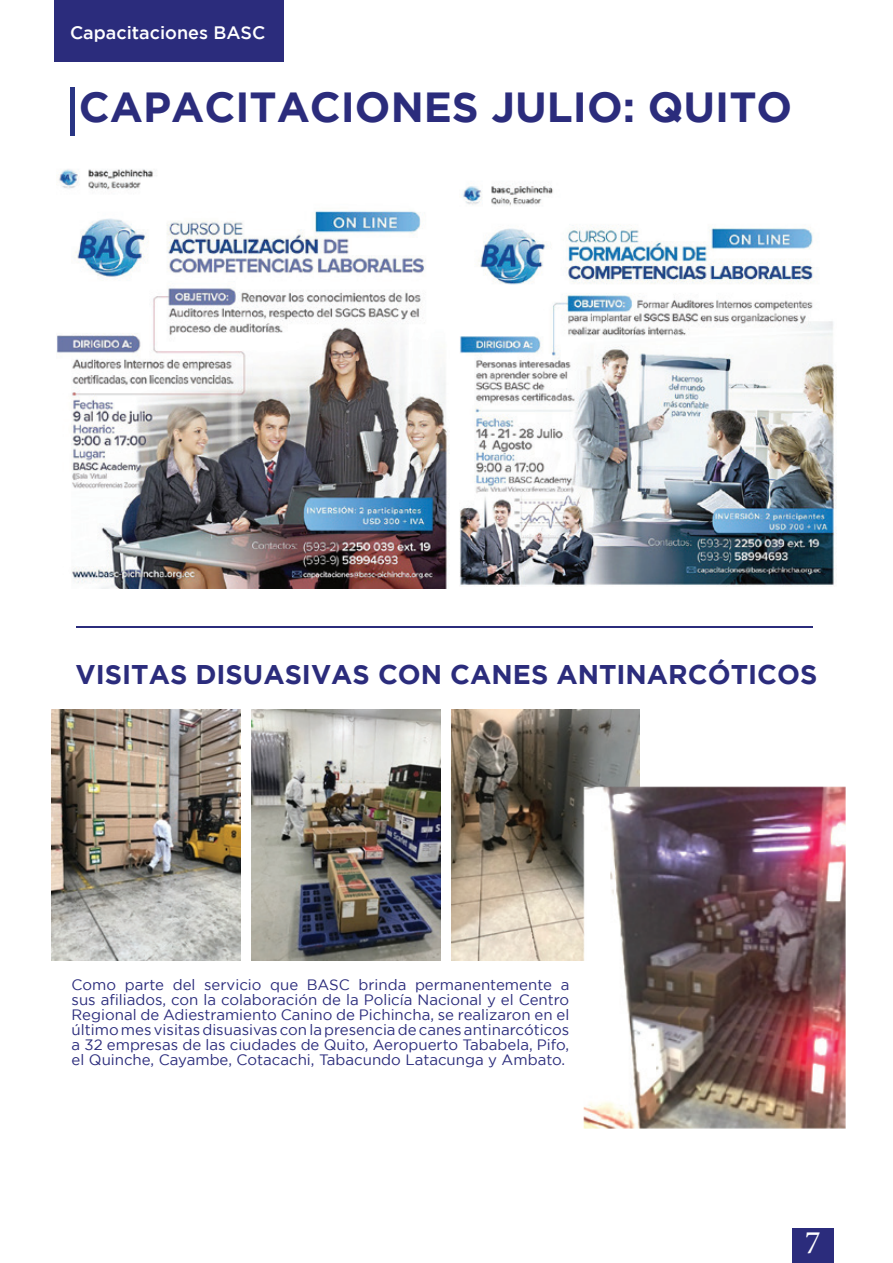
<style>
.page{position:relative;width:893px;height:1263px;background:#fff}
.page>*{position:absolute;margin:0;border:0;box-sizing:border-box;transform-origin:0 0}
.t1{font:700 42px "Gotham";color:#2b2c7c}
.t2{font:33px "Minion Pro";color:#fff}
.t3{font:700 27px "Gotham";color:#2b2c7c}
.t4{font:500 18px "Gotham";color:#fff}
.t5{font:15px/15px "Gotham";color:#2b2c7c;text-align:justify}
</style>
<div class="page">
<div style="left:792px;top:1229px;width:41px;height:34px;background:#2b2c7c"></div>
<div style="left:54px;top:0;width:229px;height:61px;background:#2b2c7c"></div>
<hr style="left:76px;top:626px;width:737px;height:2px;background:#2b2c7c">
<hr style="left:70px;top:88px;width:4px;height:48px;background:#293584">
<img style="left:56px;top:169px;width:391px;height:420px">
<img style="left:459px;top:184px;width:378px;height:403px">
<img style="left:51px;top:709px;width:190px;height:251px">
<img style="left:252px;top:709px;width:188px;height:251px">
<img style="left:451px;top:709px;width:188px;height:251px">
<img style="left:584px;top:786px;width:262px;height:343px">
<p class="t4" style="left:70px;top:23px;width:197px">Capacitaciones BASC</p>
<h1 class="t1" style="left:79px;top:83px;width:715px">CAPACITACIONES JULIO: QUITO</h1>
<h3 class="t3" style="left:76px;top:659px;width:743px">VISITAS DISUASIVAS CON CANES ANTINARCÓTICOS</h3>
<p class="t5" style="left:72px;top:977px;width:499px">Como parte del servicio que BASC brinda permanentemente a sus afiliados, con la colaboración de la Policía Nacional y el Centro Regional de Adiestramiento Canino de Pichincha, se realizaron en el último mes visitas disuasivas con la presencia de canes antinarcóticos a 32 empresas de las ciudades de Quito, Aeropuerto Tababela, Pifo, el Quinche, Cayambe, Cotacachi, Tabacundo Latacunga y Ambato.</p>
<h2 class="t2" style="left:805px;top:1220px;width:17px">7</h2>
</div>
